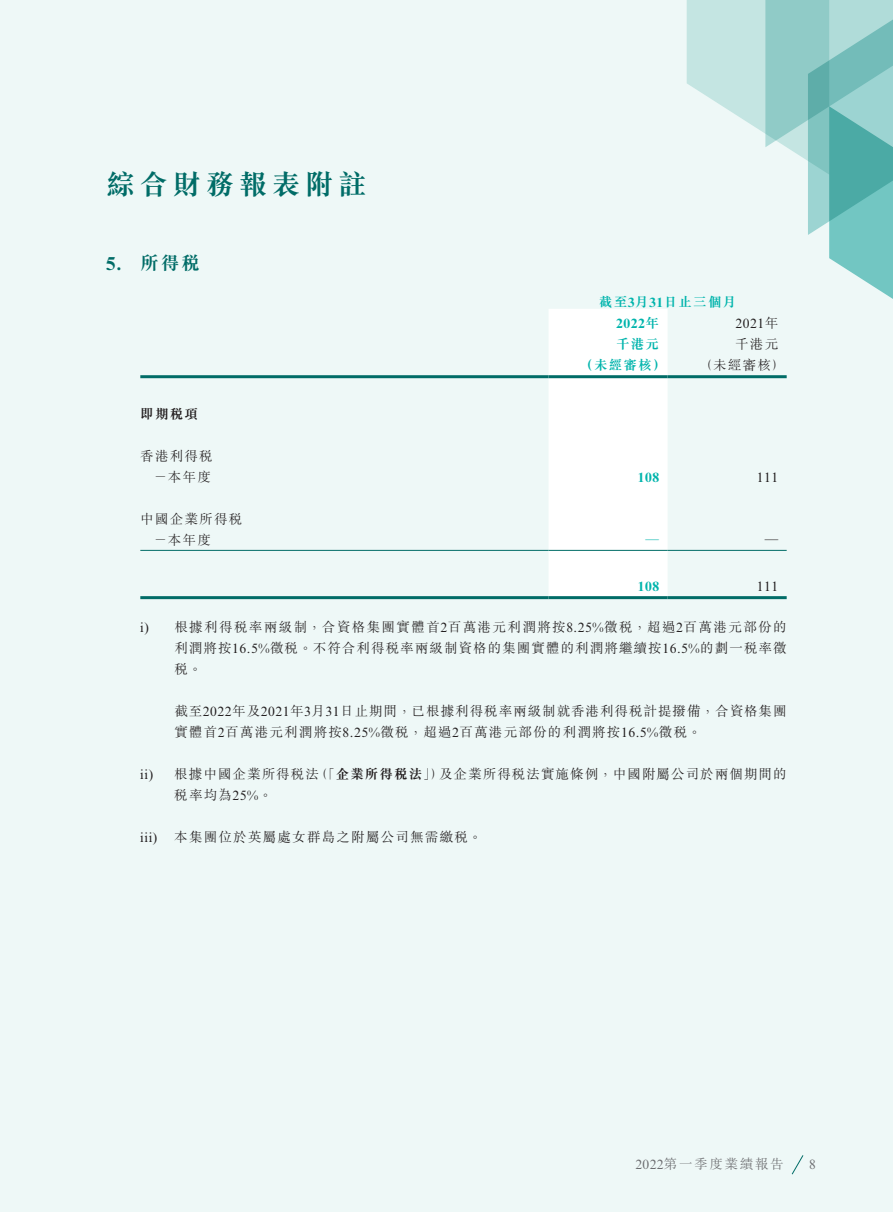
<style>
.page{position:relative;width:893px;height:1212px;background:#eef8f7}
.page>*{position:absolute;margin:0;border:0;box-sizing:border-box;transform-origin:0 0}
.t1{font:700 28.5px "M Sung HK";letter-spacing:.16em;color:#006c67}
.t2{font:700 18.75px "M Sung HK";color:#006c67}
.t3{font:700 18.75px "Times New Roman MT Std";color:#006c67}
.t4{font:300 13.5px/21px "M Sung HK";letter-spacing:.09em;color:#231f20}
.t5{font:700 13.5px "M Sung HK";letter-spacing:.09em;color:#00b4ac}
.t6{font:13.5px "Times New Roman MT Std";letter-spacing:.045em;color:#231f20}
.t7{font:700 13.5px "M Sung HK";letter-spacing:.08em;color:#231f20}
.t8{font:300 13.5px "M Sung HK";letter-spacing:.125em;color:#6c6d70}
.t9{font:700 13.5px "Times New Roman MT Std";letter-spacing:.045em;color:#00b4ac}
.t10{font:13.5px "Times New Roman MT Std";color:#6c6d70}
.s1{font-family:"Times New Roman MT Std"}
.s2{font-family:"M Sung HK"}
.s3{font-family:"M Sung HK";font-weight:300}
.s4{font-family:"Times New Roman MT Std";font-weight:400}
.s5{font-weight:300}
</style>
<div class="page">
<svg style="left:687px;top:0;width:206px;height:299px"></svg>
<svg style="left:791px;top:1155px;width:13px;height:20px"></svg>
<div style="left:549px;top:309px;width:119px;height:287px;background:#fff"></div>
<hr style="left:140px;top:375px;width:409px;height:3px;background:#006c67">
<hr style="left:549px;top:375px;width:119px;height:3px;background:#006c67">
<hr style="left:668px;top:375px;width:119px;height:3px;background:#006c67">
<hr style="left:140px;top:550px;width:409px;height:1px;background:#006c67">
<hr style="left:549px;top:550px;width:119px;height:1px;background:#006c67">
<hr style="left:668px;top:550px;width:119px;height:1px;background:#006c67">
<hr style="left:140px;top:596px;width:409px;height:3px;background:#006c67">
<hr style="left:549px;top:596px;width:119px;height:3px;background:#006c67">
<hr style="left:668px;top:596px;width:119px;height:3px;background:#006c67">
<h1 class="t1" style="left:106px;top:165px;width:262px">綜合財務報表附註</h1>
<h2 class="t3" style="left:106px;top:252px;width:17px">5.</h2>
<h2 class="t2" style="left:140px;top:250px;width:61px">所得稅</h2>
<p class="t7" style="left:140px;top:404px;width:59px">即期稅項</p>
<p class="t4" style="left:140px;top:444px;width:74px">香港利得稅</p>
<p class="t4" style="left:154px;top:465px;width:59px">－本年度</p>
<p class="t4" style="left:140px;top:507px;width:103px">中國企業所得稅</p>
<p class="t4" style="left:154px;top:528px;width:59px">－本年度</p>
<p class="t5" style="left:599px;top:293px;width:139px">截至月<span class="s1">3 31</span>日止三個月</p>
<p class="t9" style="left:616px;top:315px;width:44px">2022<span class="s2">年</span></p>
<p class="t6" style="left:735px;top:316px;width:44px">2021<span class="s3">年</span></p>
<p class="t5" style="left:616px;top:335px;width:44px">千港元</p>
<p class="t4" style="left:735px;top:333px;width:44px">千港元</p>
<p class="t5" style="left:580px;top:356px;width:87px">（未經審核）</p>
<p class="t4" style="left:699px;top:354px;width:87px">（未經審核(</p>
<p class="t9" style="left:638px;top:469px;width:23px">108</p>
<p class="t6" style="left:757px;top:469px;width:23px">111</p>
<p class="t5" style="left:646px;top:530px;width:15px">—</p>
<p class="t4" style="left:765px;top:528px;width:15px">—</p>
<p class="t6" style="left:140px;top:620px;width:10px">i)</p>
<p class="t6" style="left:140px;top:767px;width:14px">ii)</p>
<p class="t6" style="left:140px;top:830px;width:19px">iii)</p>
<p class="t6" style="left:757px;top:579px;width:23px">111</p>
<p class="t9" style="left:638px;top:578px;width:23px">108</p>
<p class="t4" style="left:174px;top:616px;width:614px">根據利得稅率兩級制，合資格集團實體首<span class="s4">2</span>百萬港元利潤將按<span class="s4">8.25%</span>徵稅，超過<span class="s4">2</span>百萬港元部份的</p>
<p class="t4" style="left:174px;top:637px;width:614px">利潤將按<span class="s4">16.5%</span>徵稅。不符合利得稅率兩級制資格的集團實體的利潤將繼續按<span class="s4">16.5%</span>的劃一稅率徵稅。</p>
<p class="t4" style="left:174px;top:700px;width:614px">截至<span class="s4">2022</span>年及<span class="s4">2021</span>年月<span class="s4">3 31</span>日止期間，已根據利得稅率兩級制就香港利得稅計提撥備，合資格集團實體首<span class="s4">2</span>百萬港元利潤將按<span class="s4">8.25%</span>徵稅，超過<span class="s4">2</span>百萬港元部份的利潤將按<span class="s4">16.5%</span>徵稅。</p>
<p class="t4" style="left:439px;top:763px;width:349px">及企業所得稅法實施條例，中國附屬公司於兩個期間的</p>
<p class="t4" style="left:174px;top:763px;width:146px">根據中國企業所得稅法</p>
<p class="t7" style="left:314px;top:765px;width:131px"><span class="s5">（「</span>企業所得稅法<span class="s5">」）</span></p>
<p class="t4" style="left:174px;top:784px;width:100px">稅率均為<span class="s4">25%</span>。</p>
<p class="t4" style="left:174px;top:826px;width:309px">本集團位於英屬處女群島之附屬公司無需繳稅。</p>
<p class="t8" style="left:635px;top:1155px;width:150px"><span class="s4">2022</span>第一季度業績報告</p>
<p class="t10" style="left:809px;top:1157px;width:8px">8</p>
</div>
